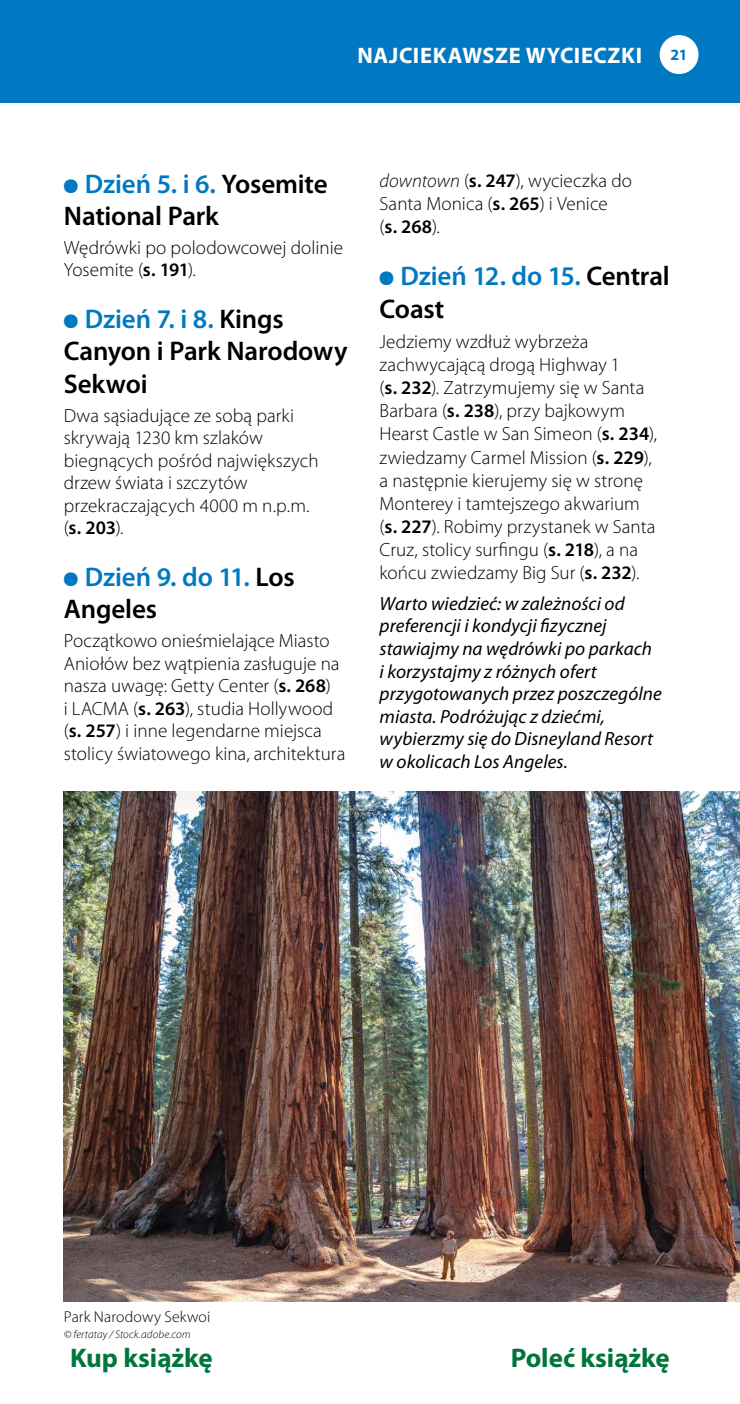
<style>
.page{position:relative;width:740px;height:1404px;background:#fff}
.page>*{position:absolute;margin:0;border:0;box-sizing:border-box;transform-origin:0 0}
.t1{font:600 27px/32.4px "Myriad Pro";letter-spacing:-.005em;color:#000}
.t2{font:600 27px/32.4px "Myriad Pro";letter-spacing:-.005em;color:#0079c2}
.t3{font:700 27px "Myriad Pro";color:#00753c}
.t4{font:700 22.5px "Myriad Pro";letter-spacing:.025em;color:#fff}
.t5{font:300 19.12px/23.2px "Myriad Pro";letter-spacing:.005em;color:#000}
.t6{font:italic 19.12px/22.5px "Myriad Pro";letter-spacing:.005em;color:#000}
.t7{font:300 15.75px "Myriad Pro";letter-spacing:.01em;color:#000}
.t8{font:700 15.75px "Myriad Pro";color:#0079c2}
.t9{font:italic 300 11.25px "Myriad Pro";letter-spacing:.01em;color:#000}
.s1{font-family:"Michelin";font-weight:400;color:#0079c2}
.s2{color:#0079c2}
.s3{font-weight:600}
.s4{font-family:"Michelin";font-weight:400}
.s5{color:#000}
.s6{font-style:italic}
</style>
<div class="page">
<div style="left:0;top:0;width:740px;height:102px;background:#0079c2"></div>
<div style="left:659px;top:35px;width:39px;height:39px;background:#fff;border-radius:50%"></div>
<img style="left:64px;top:791px;width:676px;height:510px">
<p class="t4" style="left:357px;top:40px;width:286px">NAJCIEKAWSZE WYCIECZKI</p>
<p class="t8" style="left:670px;top:44px;width:19px">21</p>
<h1 class="t1" style="left:64px;top:167px;width:265px"><span class="s1">å</span> <span class="s2">Dzień 5. i 6.</span> Yosemite<br>National Park</h1>
<p class="t5" style="left:64px;top:236px;width:281px;line-height:22.5px">Wędrówki po polodowcowej dolinie<br>Yosemite (<span class="s3">s. 191</span>).</p>
<h1 class="t1" style="left:64px;top:302px;width:285px"><span class="s1">å</span> <span class="s2">Dzień 7. i 8.</span> Kings<br>Canyon i Park Narodowy<br>Sekwoi</h1>
<p class="t5" style="left:64px;top:404px;width:256px;line-height:22.5px">Dwa sąsiadujące ze sobą parki skrywają 1230 km szlaków biegnących pośród największych drzew świata i szczytów przekraczających 4000 m n.p.m. (<span class="s3">s. 203</span>).</p>
<h1 class="t2" style="left:64px;top:560px;width:232px"><span class="s4">å</span> Dzień 9. do 11. <span class="s5">Los<br>Angeles</span></h1>
<p class="t5" style="left:64px;top:629px;width:283px;line-height:22.5px">Początkowo onieśmielające Miasto Aniołów bez wątpienia zasługuje na nasza uwagę: Getty Center (<span class="s3">s. 268</span>)<br>i LACMA (<span class="s3">s. 263</span>), studia Hollywood (<span class="s3">s. 257</span>) i inne legendarne miejsca stolicy światowego kina, architektura</p>
<p class="t5" style="left:379px;top:168px;width:254px"><span class="s6">downtown</span> (<span class="s3">s. 247</span>), wycieczka do<br>Santa Monica (<span class="s3">s. 265</span>) i Venice<br>(<span class="s3">s. 268</span>).</p>
<h1 class="t2" style="left:379px;top:259px;width:292px;line-height:33.1px"><span class="s4">å</span> Dzień 12. do 15. <span class="s5">Central<br>Coast</span></h1>
<p class="t5" style="left:379px;top:329px;width:279px">Jedziemy wzdłuż wybrzeża zachwycającą drogą Highway 1<br>(<span class="s3">s. 232</span>). Zatrzymujemy się w Santa Barbara (<span class="s3">s. 238</span>), przy bajkowym Hearst Castle w San Simeon (<span class="s3">s. 234</span>), zwiedzamy Carmel Mission (<span class="s3">s. 229</span>), a następnie kierujemy się w stronę Monterey i tamtejszego akwarium (<span class="s3">s. 227</span>). Robimy przystanek w Santa Cruz, stolicy surfingu (<span class="s3">s. 218</span>), a na końcu zwiedzamy Big Sur (<span class="s3">s. 232</span>).</p>
<p class="t6" style="left:380px;top:592px;width:284px">Warto wiedzieć: w zależności od preferencji i kondycji fizycznej stawiajmy na wędrówki po parkach<br>i korzystajmy z różnych ofert przygotowanych przez poszczególne miasta. Podróżując z dziećmi, wybierzmy się do Disneyland Resort w okolicach Los Angeles.</p>
<p class="t7" style="left:64px;top:1307px;width:148px">Park Narodowy Sekwoi</p>
<p class="t9" style="left:64px;top:1327px;width:128px">© fertatay / Stock.adobe.com</p>
<h1 class="t3" style="left:70px;top:1340px;width:144px">Kup książkę</h1>
<h1 class="t3" style="left:511px;top:1340px;width:161px">Poleć książkę</h1>
</div>
